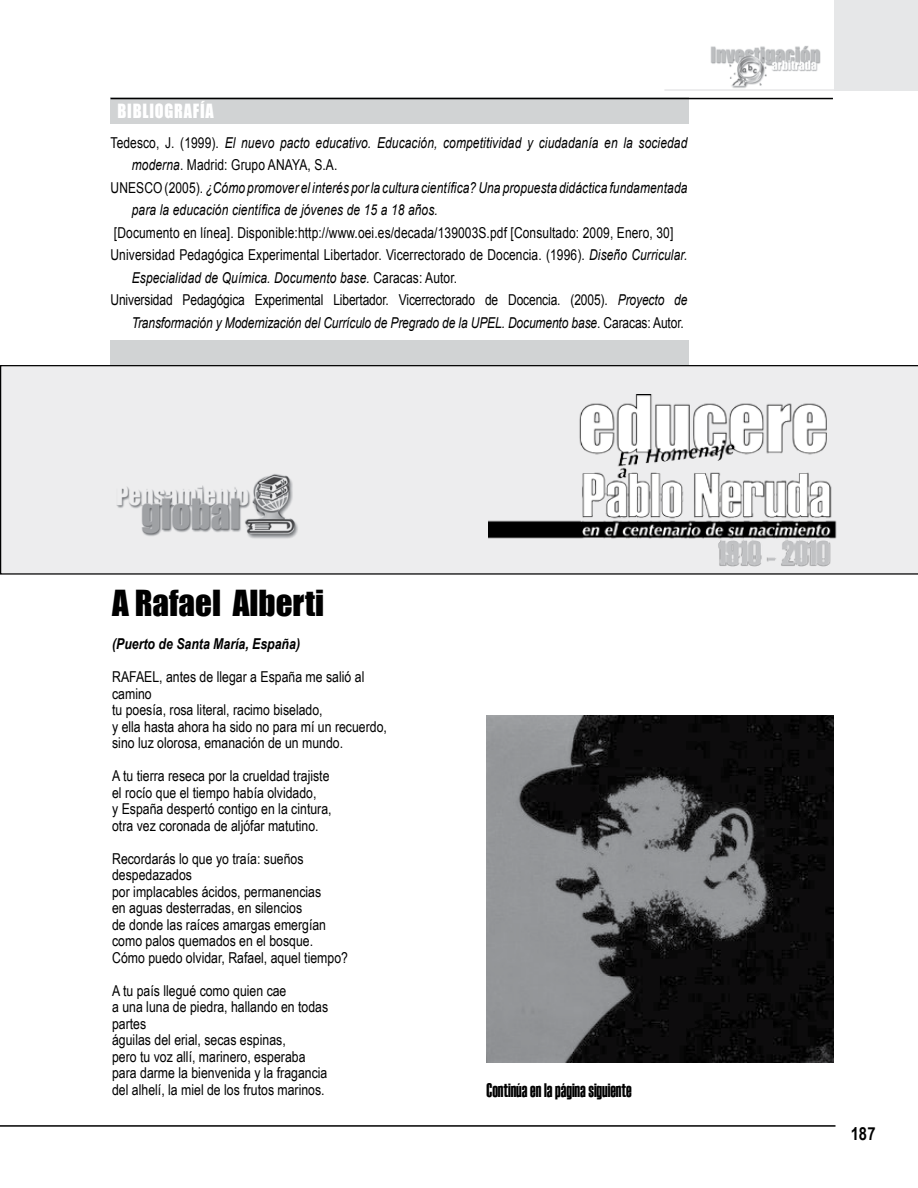
<style>
.page{position:relative;width:918px;height:1188px;background:#fff}
.page>*{position:absolute;margin:0;border:0;box-sizing:border-box;transform-origin:0 0}
.t1{font:33px "Impact";color:#000}
.t2{font:19.5px "Haettenschweiler";color:#000;scale:.8 1}
.t3{font:18px "Impact";letter-spacing:.05em;color:#fff;scale:.9 1}
.t4{font:700 18px "Arial Narrow";color:#000}
.t5{font:15px/16.5px "Arial Narrow";color:#000}
.t6{font:italic 15px "Arial";letter-spacing:.01em;color:#000;scale:.8 1}
.t7{font:15px "Arial";letter-spacing:.01em;color:#000;scale:.8 1}
.t8{font:italic 15px "Arial";letter-spacing:-.01em;color:#000;scale:.8 1}
.t9{font:15px "Arial";letter-spacing:-.01em;color:#000;scale:.8 1}
.t10{font:italic 700 15px "Arial Narrow";color:#000}
.s1{font-style:normal}
.s2{font-style:italic}
</style>
<div class="page">
<div style="left:834px;top:0;width:84px;height:91px;background:#e6e7e8"></div>
<hr style="left:664px;top:89px;width:170px;height:2px;background:#e6e7e8">
<img style="left:710px;top:46px;width:111px;height:42px">
<div style="left:111px;top:98px;width:578px;height:26px;background:#d1d3d4"></div>
<div style="left:111px;top:340px;width:578px;height:26px;background:#d1d3d4"></div>
<hr style="left:111px;top:98px;width:722px;height:1px;background:#000">
<div style="left:0;top:365px;width:918px;height:210px;background:#ededee"></div>
<img style="left:488px;top:394px;width:353px;height:175px">
<img style="left:111px;top:469px;width:195px;height:77px">
<img style="left:487px;top:716px;width:347px;height:347px">
<hr style="left:0;top:1125px;width:836px;height:2px;background:#000">
<p class="t3" style="left:155px;top:97px;width:11px">OGRAFÍA</p>
<p class="t6" style="left:111px;top:133px;width:723px"><span class="s1">Tedesco, J. (1999).</span> El nuevo pacto educativo. Educación, competitividad y ciudadanía en la sociedad</p>
<p class="t7" style="left:132px;top:155px;width:259px"><span class="s2">moderna</span>. Madrid: Grupo ANAYA, S.A.</p>
<p class="t6" style="left:111px;top:178px;width:723px"><span class="s1">UNESCO (2005).</span> ¿Cómo promover el interés por la cultura científica? Una propuesta didáctica fundamentada</p>
<p class="t6" style="left:132px;top:200px;width:384px">para la educación científica de jóvenes de 15 a 18 años.</p>
<p class="t7" style="left:114px;top:223px;width:701px">[Documento en línea]. Disponible:http://www.oei.es/decada/139003S.pdf [Consultado: 2009, Enero, 30]</p>
<p class="t7" style="left:111px;top:245px;width:723px">Universidad Pedagógica Experimental Libertador. Vicerrectorado de Docencia. (1996). <span class="s2">Diseño Curricular.</span></p>
<p class="t6" style="left:132px;top:268px;width:408px">Especialidad de Química. Documento base. <span class="s1">Caracas: Autor.</span></p>
<p class="t9" style="left:111px;top:290px;width:723px">Universidad Pedagógica Experimental Libertador. Vicerrectorado de Docencia. (2005). <span class="s2">Proyecto de</span></p>
<p class="t8" style="left:132px;top:313px;width:692px">Transformación y Modernización del Currículo de Pregrado de la UPEL. Documento base<span class="s1">. Caracas: Autor.</span></p>
<p class="t3" style="left:117px;top:97px;width:109px">BIBiblLiIografia</p>
<p class="t1" style="left:112px;top:578px;width:214px">A Rafael Alberti</p>
<p class="t10" style="left:112px;top:633px;width:189px">(Puerto de Santa María, España)</p>
<p class="t5" style="left:112px;top:668px;width:276px">RAFAEL, antes de llegar a España me salió al camino<br>tu poesía, rosa literal, racimo biselado,<br>y ella hasta ahora ha sido no para mí un recuerdo, sino luz olorosa, emanación de un mundo.</p>
<p class="t5" style="left:112px;top:767px;width:221px">A tu tierra reseca por la crueldad trajiste el rocío que el tiempo había olvidado,<br>y España despertó contigo en la cintura, otra vez coronada de aljófar matutino.</p>
<p class="t5" style="left:112px;top:850px;width:237px">Recordarás lo que yo traía: sueños despedazados<br>por implacables ácidos, permanencias<br>en aguas desterradas, en silencios<br>de donde las raíces amargas emergían como palos quemados en el bosque.<br>Cómo puedo olvidar, Rafael, aquel tiempo?</p>
<p class="t5" style="left:112px;top:982px;width:218px">A tu país llegué como quien cae<br>a una luna de piedra, hallando en todas partes<br>águilas del erial, secas espinas,<br>pero tu voz allí, marinero, esperaba para darme la bienvenida y la fragancia del alhelí, la miel de los frutos marinos.</p>
<p class="t2" style="left:487px;top:1079px;width:183px">Continúa en la página siguiente</p>
<p class="t4" style="left:851px;top:1120px;width:26px">187</p>
</div>
